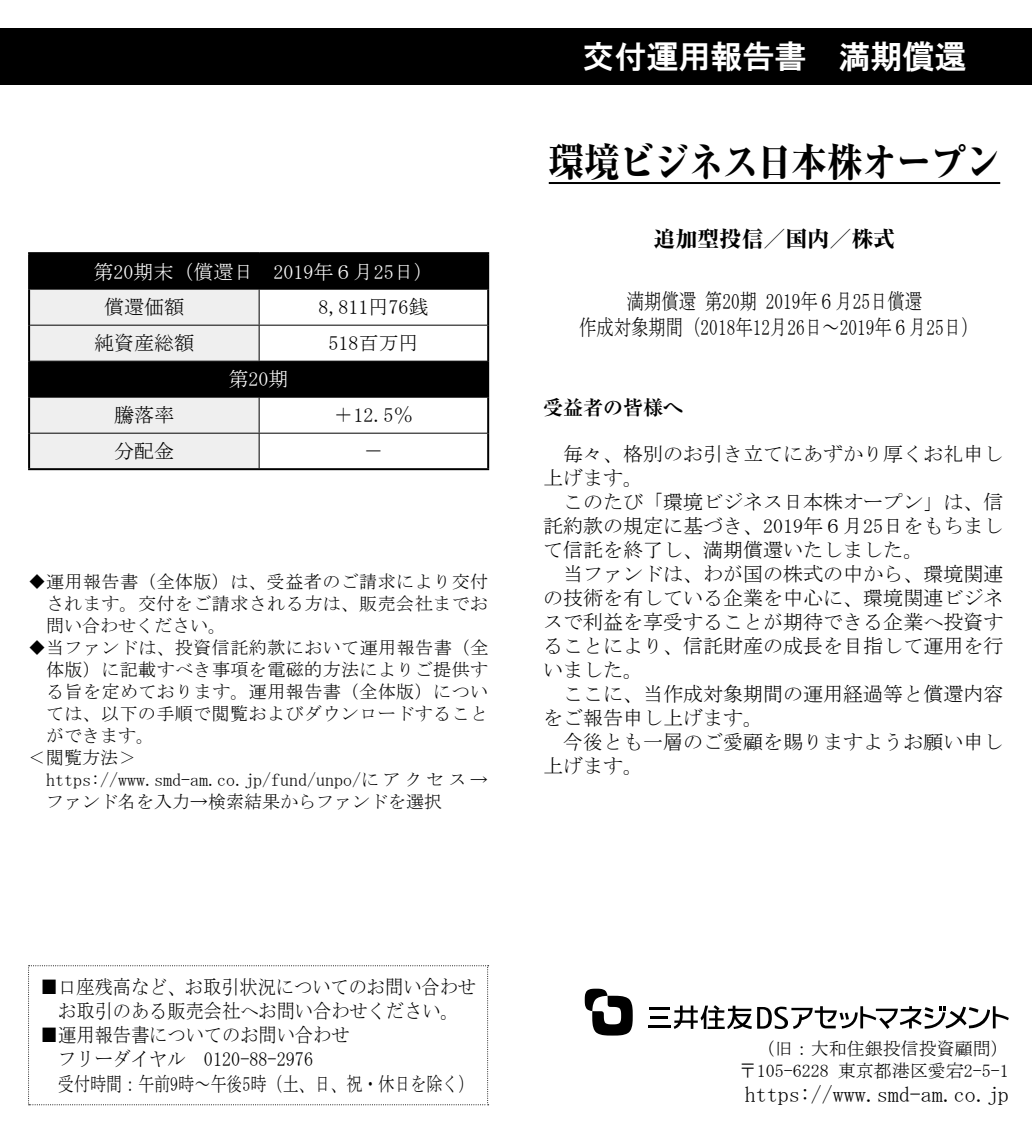
<style>
.page{position:relative;width:1032px;height:1134px;background:#fff}
.page>*{position:absolute;margin:0;border:0;box-sizing:border-box;transform-origin:0 0}
.t1{font:40px "Ryumin Pr 6 Heavy 90 msp RKSJ H";letter-spacing:-.04em;color:#000;scale:.9 1}
.t2{font:32px "HGS Gothic E";color:#fff}
.t3{font:22px/26px "MS Mincho";color:#000;text-align:center;scale:.79 1}
.t4{font:22px "MS Mincho";color:#000}
.t5{font:22px "Ryumin Pr 6 Heavy 90 msp RKSJ H";color:#000}
.t6{font:20px/24px "MS Mincho";color:#000}
.t7{font:20px/24px "MS Mincho";color:#000;text-align:center;scale:.91 1}
.t8{font:20px "MS Mincho";color:#000;scale:.8 1}
.t9{font:20px "MS Mincho";color:#fff}
.t10{font:20px "Ryumin Pro Bold 90 msp RKSJ H";color:#000}
.t11{font:18px/22px "MS Mincho";letter-spacing:.025em;color:#000;text-align:justify}
.t12{font:18px/22px "MS Mincho";color:#000;text-align:right}
</style>
<div class="page">
<div style="left:0;top:28px;width:1032px;height:57px;background:#000"></div>
<svg style="left:30px;top:254px;width:457px;height:143px;fill:#000"></svg>
<svg style="left:30px;top:290px;width:229px;height:178px"></svg>
<hr style="left:28px;top:252px;width:231px;height:2px;background:#000">
<hr style="left:28px;top:254px;width:2px;height:35px;background:#000">
<hr style="left:259px;top:252px;width:230px;height:2px;background:#000">
<hr style="left:487px;top:254px;width:2px;height:35px;background:#000">
<hr style="left:28px;top:289px;width:2px;height:36px;background:#000">
<hr style="left:487px;top:289px;width:2px;height:36px;background:#000">
<hr style="left:28px;top:325px;width:2px;height:36px;background:#000">
<hr style="left:487px;top:325px;width:2px;height:36px;background:#000">
<hr style="left:28px;top:361px;width:2px;height:36px;background:#000">
<hr style="left:487px;top:361px;width:2px;height:36px;background:#000">
<hr style="left:28px;top:397px;width:2px;height:36px;background:#000">
<hr style="left:487px;top:397px;width:2px;height:36px;background:#000">
<hr style="left:28px;top:433px;width:2px;height:35px;background:#000">
<hr style="left:487px;top:433px;width:2px;height:35px;background:#000">
<hr style="left:28px;top:468px;width:461px;height:2px;background:#000">
<hr style="left:30px;top:289px;width:457px;height:1px;background:#000">
<hr style="left:259px;top:290px;width:1px;height:35px;background:#000">
<hr style="left:30px;top:325px;width:457px;height:1px;background:#000">
<hr style="left:259px;top:326px;width:1px;height:35px;background:#000">
<hr style="left:30px;top:361px;width:457px;height:1px;background:#000">
<hr style="left:30px;top:397px;width:457px;height:1px;background:#000">
<hr style="left:259px;top:398px;width:1px;height:35px;background:#000">
<hr style="left:30px;top:433px;width:457px;height:1px;background:#000">
<hr style="left:259px;top:434px;width:1px;height:34px;background:#000">
<hr style="left:549px;top:182px;width:451px;height:2px;background:#000">
<svg style="left:28px;top:965px;width:461px;height:140px"></svg>
<svg style="left:585px;top:989px;width:48px;height:46px"></svg>
<hr style="left:649px;top:1007px;width:20px;height:3px;background:#000">
<hr style="left:648px;top:1025px;width:23px;height:3px;background:#000">
<hr style="left:650px;top:1016px;width:18px;height:3px;background:#000">
<svg style="left:674px;top:1005px;width:335px;height:24px"></svg>
<p class="t9" style="left:94px;top:261px;width:342px">第20期末（償還日　2019年６月25日）</p>
<p class="t6" style="left:104px;top:295px;width:81px">償還価額</p>
<p class="t6" style="left:318px;top:295px;width:111px">8,811円76銭</p>
<p class="t6" style="left:94px;top:331px;width:102px">純資産総額</p>
<p class="t6" style="left:328px;top:331px;width:91px">518百万円</p>
<p class="t9" style="left:229px;top:369px;width:61px">第20期</p>
<p class="t6" style="left:114px;top:403px;width:62px">騰落率</p>
<p class="t6" style="left:333px;top:403px;width:81px">＋12.5％</p>
<p class="t6" style="left:114px;top:439px;width:62px">分配金</p>
<p class="t6" style="left:363px;top:439px;width:21px">－</p>
<p class="t11" style="left:46px;top:570px;width:444px;text-indent:-18px">◆ 運用報告書（全体版）は、受益者のご請求により交付されます。交付をご請求される方は、販売会社までお問い合わせください。</p>
<p class="t11" style="left:28px;top:636px;width:462px">◆ 当ファンドは、投資信託約款において運用報告書（全</p>
<p class="t11" style="left:46px;top:658px;width:444px">体版）に記載すべき事項を電磁的方法によりご提供す</p>
<p class="t11" style="left:46px;top:680px;width:444px">る旨を定めております。運用報告書（全体版）につい</p>
<p class="t11" style="left:46px;top:702px;width:444px">ては、以下の手順で閲覧およびダウンロードすること</p>
<p class="t11" style="left:46px;top:724px;width:110px">ができます。</p>
<p class="t11" style="left:28px;top:746px;width:110px">＜閲覧方法＞</p>
<p class="t12" style="left:46px;top:768px;width:443px">https://www.smd-am.co.jp/fund/unpo/にアクセス →</p>
<p class="t12" style="left:46px;top:790px;width:398px">ファンド名を入力→検索結果からファンドを選択</p>
<h2 class="t2" style="left:582px;top:41px;width:385px">交付運用報告書　満期償還</h2>
<h1 class="t1" style="left:549px;top:147px;width:504px">環境ビジネス日本株オープン</h1>
<p class="t5" style="left:653px;top:231px;width:243px">追加型投信／国内／株式</p>
<p class="t3" style="left:579px;top:288px;width:507px">満期償還 第20期 2019年６月25日償還<br>作成対象期間（2018年12月26日～2019年６月25日）</p>
<p class="t10" style="left:543px;top:400px;width:141px">受益者の皆様へ</p>
<p class="t6" style="left:543px;top:442px;width:461px;text-indent:20px">毎々、格別のお引き立てにあずかり厚くお礼申し上げます。</p>
<p class="t6" style="left:543px;top:490px;width:461px;text-align:justify;text-indent:20px">このたび「環境ビジネス日本株オープン」は、信託約款の規定に基づき、2019年６月25日をもちまして信託を終了し、満期償還いたしました。</p>
<p class="t6" style="left:543px;top:562px;width:461px;text-align:justify;text-indent:20px">当ファンドは、わが国の株式の中から、環境関連の技術を有している企業を中心に、環境関連ビジネスで利益を享受することが期待できる企業へ投資することにより、信託財産の成長を目指して運用を行いました。</p>
<p class="t6" style="left:543px;top:682px;width:461px;text-indent:20px">ここに、当作成対象期間の運用経過等と償還内容をご報告申し上げます。</p>
<p class="t6" style="left:543px;top:730px;width:461px;text-indent:20px">今後とも一層のご愛顧を賜りますようお願い申し上げます。</p>
<p class="t7" style="left:40px;top:975px;width:481px">■ 口座残高など、お取引状況についてのお問い合わせお取引のある販売会社へお問い合わせください。</p>
<p class="t7" style="left:40px;top:1023px;width:342px;text-align:left">■運用報告書についてのお問い合わせ　フリーダイヤル　0120-88-2976</p>
<p class="t8" style="left:58px;top:1073px;width:521px">受付時間：午前9時～午後5時（土、日、祝・休日を除く）</p>
<p class="t12" style="left:739px;top:1037px;width:271px">（旧：大和住銀投信投資顧問）〒105-6228 東京都港区愛宕2-5-1</p>
<p class="t4" style="left:745px;top:1083px;width:265px">https://www.smd-am.co.jp</p>
</div>
